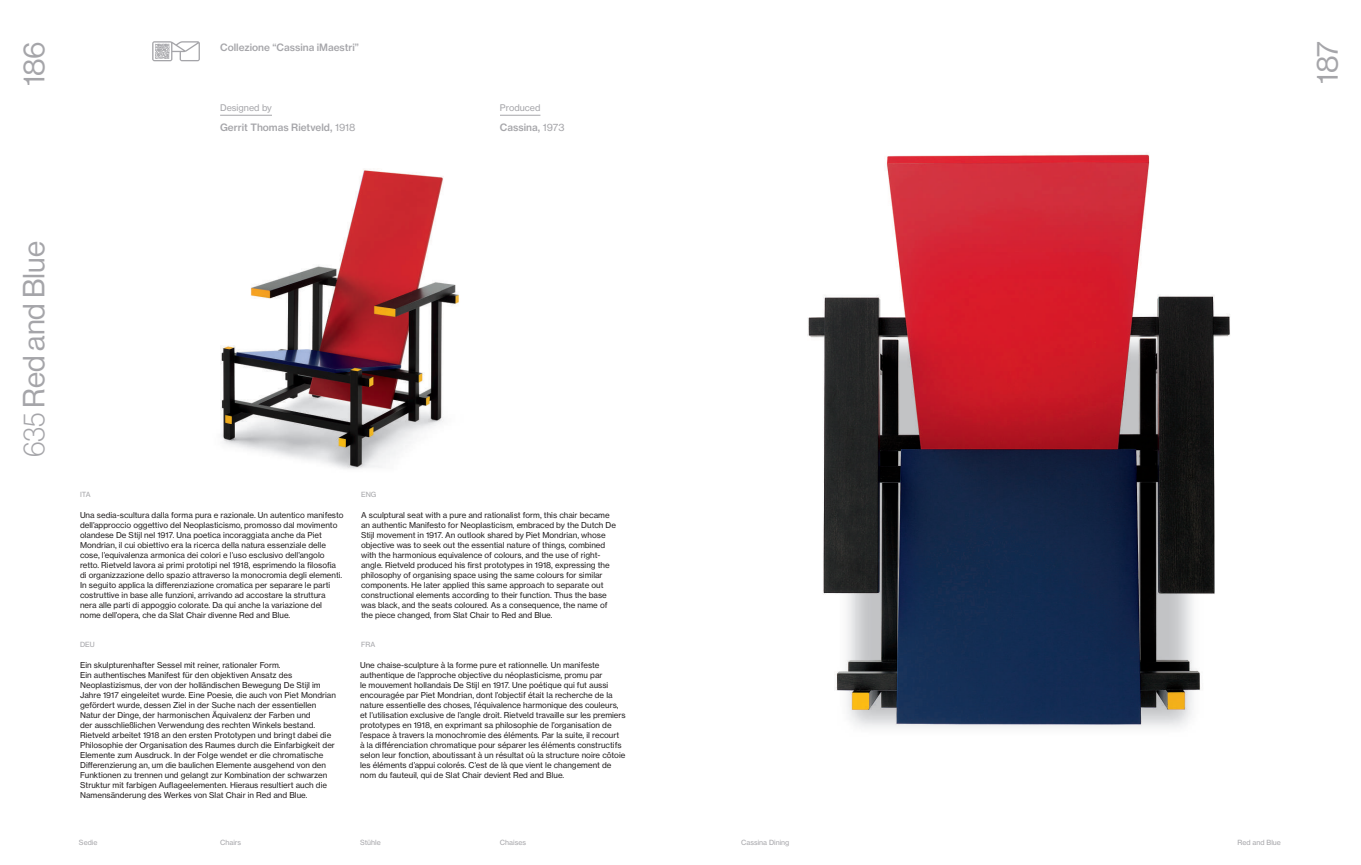
<style>
.page{position:relative;width:1361px;height:865px;background:#fff}
.page>*{position:absolute;margin:0;border:0;box-sizing:border-box;transform-origin:0 0}
.t1{font:30px "Haas Grot Disp 55 Roman";color:#a5a5a9}
.t2{font:500 10px "Haas Grot Text 65";color:#a5a5a9}
.t3{font:9px "Haas Grot Text 55 Roman";color:#a5a5a9}
.t4{font:8px/10px "Haas Grot Text 55 Roman";color:#231f20}
.t5{font:7px "Haas Grot Text 55 Roman";color:#a5a5a9}
.s1{font-family:"Haas Grot Text 55 Roman";font-weight:400}
.s2{font-family:"Haas Grot Disp 35";font-weight:100}
</style>
<div class="page">
<img style="left:220px;top:114px;width:239px;height:355px">
<img style="left:807px;top:154px;width:423px;height:574px">
<hr style="left:220px;top:115px;width:52px;height:1px;background:#a5a5a9">
<hr style="left:500px;top:115px;width:40px;height:1px;background:#a5a5a9">
<svg style="left:154px;top:61px;width:45px;height:1px"></svg>
<svg style="left:152px;top:41px;width:48px;height:20px"></svg>
<h1 class="t1" style="left:17px;top:86px;width:47px;rotate:-90deg">186</h1>
<h1 class="t1" style="left:1310px;top:84px;width:44px;rotate:-90deg">187</h1>
<p class="t2" style="left:220px;top:41px;width:140px">Collezione “Cassina iMaestri”</p>
<p class="t3" style="left:220px;top:102px;width:53px">Designed by</p>
<p class="t2" style="left:220px;top:121px;width:137px">Gerrit Thomas Rietveld, <span class="s1">1918</span></p>
<p class="t3" style="left:500px;top:102px;width:42px">Produced</p>
<p class="t2" style="left:500px;top:121px;width:66px">Cassina, <span class="s1">1973</span></p>
<h1 class="t1" style="left:17px;top:457px;width:218px;rotate:-90deg"><span class="s2">635</span> Red and Blue</h1>
<p class="t5" style="left:80px;top:490px;width:12px">ITA</p>
<p class="t5" style="left:361px;top:490px;width:17px">ENG</p>
<p class="t4" style="left:80px;top:510px;width:265px">Una sedia-scultura dalla forma pura e razionale. Un autentico manifesto dell’approccio oggettivo del Neoplasticismo, promosso dal movimento olandese De Stijl nel 1917. Una poetica incoraggiata anche da Piet Mondrian, il cui obiettivo era la ricerca della natura essenziale delle cose, l’equivalenza armonica dei colori e l’uso esclusivo dell’angolo retto. Rietveld lavora ai primi prototipi nel 1918, esprimendo la filosofia di organizzazione dello spazio attraverso la monocromia degli elementi.<br>In seguito applica la differenziazione cromatica per separare le parti costruttive in base alle funzioni, arrivando ad accostare la struttura nera alle parti di appoggio colorate. Da qui anche la variazione del nome dell’opera, che da Slat Chair divenne Red and Blue.</p>
<p class="t4" style="left:361px;top:510px;width:256px">A sculptural seat with a pure and rationalist form, this chair became an authentic Manifesto for Neoplasticism, embraced by the Dutch De Stijl movement in 1917. An outlook shared by Piet Mondrian, whose objective was to seek out the essential nature of things, combined with the harmonious equivalence of colours, and the use of right&shy;angle. Rietveld produced his first prototypes in 1918, expressing the philosophy of organising space using the same colours for similar components. He later applied this same approach to separate out constructional elements according to their function. Thus the base was black, and the seats coloured. As a consequence, the name of the piece changed, from Slat Chair to Red and Blue.</p>
<p class="t5" style="left:80px;top:640px;width:16px">DEU</p>
<p class="t5" style="left:361px;top:640px;width:16px">FRA</p>
<p class="t4" style="left:80px;top:660px;width:257px">Ein skulpturenhafter Sessel mit reiner, rationaler Form.<br>Ein authentisches Manifest für den objektiven Ansatz des Neoplastizismus, der von der holländischen Bewegung De Stijl im Jahre 1917 eingeleitet wurde. Eine Poesie, die auch von Piet Mondrian gefördert wurde, dessen Ziel in der Suche nach der essentiellen Natur der Dinge, der harmonischen Äquivalenz der Farben und<br>der ausschließlichen Verwendung des rechten Winkels bestand.<br>Rietveld arbeitet 1918 an den ersten Prototypen und bringt dabei die Philosophie der Organisation des Raumes durch die Einfarbigkeit der Elemente zum Ausdruck. In der Folge wendet er die chromatische Differenzierung an, um die baulichen Elemente ausgehend von den Funktionen zu trennen und gelangt zur Kombination der schwarzen Struktur mit farbigen Auflageelementen. Hieraus resultiert auch die Namensänderung des Werkes von Slat Chair in Red and Blue.</p>
<p class="t4" style="left:360px;top:660px;width:267px">Une chaise-sculpture à la forme pure et rationnelle. Un manifeste authentique de l’approche objective du néoplasticisme, promu par<br>le mouvement hollandais De Stijl en 1917. Une poétique qui fut aussi encouragée par Piet Mondrian, dont l’objectif était la recherche de la nature essentielle des choses, l’équivalence harmonique des couleurs, et l’utilisation exclusive de l’angle droit. Rietveld travaille sur les premiers prototypes en 1918, en exprimant sa philosophie de l’organisation de l’espace à travers la monochromie des éléments. Par la suite, il recourt<br>à la différenciation chromatique pour séparer les éléments constructifs selon leur fonction, aboutissant à un résultat où la structure noire côtoie les éléments d’appui colorés. C’est de là que vient le changement de nom du fauteuil, qui de Slat Chair devient Red and Blue.</p>
<p class="t5" style="left:79px;top:837px;width:20px">Sedie</p>
<p class="t5" style="left:220px;top:837px;width:23px">Chairs</p>
<p class="t5" style="left:360px;top:837px;width:22px">Stühle</p>
<p class="t5" style="left:500px;top:837px;width:28px">Chaises</p>
<p class="t5" style="left:741px;top:838px;width:50px">Cassina Dining</p>
<p class="t5" style="left:1237px;top:838px;width:45px">Red and Blue</p>
</div>
